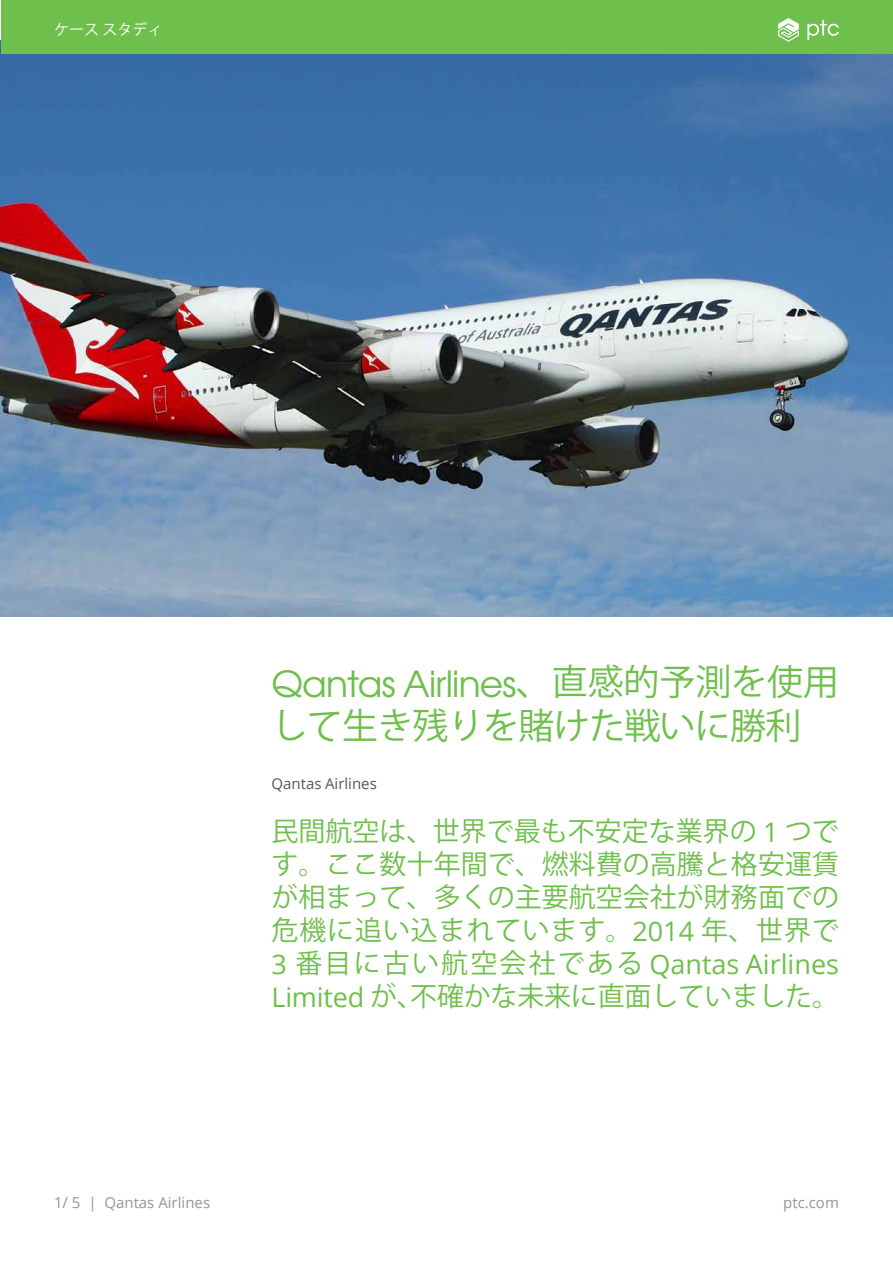
<style>
.page{position:relative;width:893px;height:1263px;background:#fff}
.page>*{position:absolute;margin:0;border:0;box-sizing:border-box;transform-origin:0 0}
.t1{font:36px "Te X Gyre Adventor";letter-spacing:-.02em;color:#6ebf4b}
.t2{font:36px "Koz Go Pro";letter-spacing:-.02em;color:#6ebf4b}
.t3{font:27px/33px "Koz Go Pro";color:#6ebf4b;text-align:justify}
.t4{font:27px "Open Sans";color:#6ebf4b}
.t5{font:15px "Open Sans";color:#949698}
.t6{font:15px "Open Sans";color:#4e595a}
.t7{font:15px "Koz Go Pro";color:#fff}
.s1{font-family:"Koz Go Pro"}
.s2{font-family:"Open Sans"}
</style>
<div class="page">
<img style="left:0;top:40px;width:893px;height:577px">
<div style="left:1px;top:1px;width:891px;height:53px;background:#6ebf4b"></div>
<svg style="left:778px;top:18px;width:21px;height:24px"></svg>
<svg style="left:807px;top:20px;width:32px;height:20px"></svg>
<p class="t7" style="left:54px;top:20px;width:110px">ケーススタディ</p>
<h1 class="t1" style="left:271px;top:655px;width:569px">Qantas Airlines<span class="s1">、直感的予測を使用</span></h1>
<h1 class="t2" style="left:271px;top:702px;width:531px">して生き残りを賭けた戦いに勝利</h1>
<p class="t6" style="left:271px;top:773px;width:107px">Qantas Airlines</p>
<p class="t3" style="left:271px;top:816px;width:569px">民間航空は、世界で最も不安定な業界の <span class="s2">1</span> つです。ここ数十年間で、燃料費の高騰と格安運賃が相まって、多くの主要航空会社が財務面での危機に追い込まれています。<span class="s2">2014</span> 年、世界で</p>
<p class="t4" style="left:272px;top:946px;width:569px">3 <span class="s1">番目に古い航空会社である</span> Qantas Airlines</p>
<p class="t3" style="left:272px;top:981px;width:569px"><span class="s2">Limited</span> が、不確かな未来に直面していました。</p>
<p class="t5" style="left:54px;top:1192px;width:158px">1/ 5 | Qantas Airlines</p>
<p class="t5" style="left:783px;top:1192px;width:57px">ptc.com</p>
</div>
